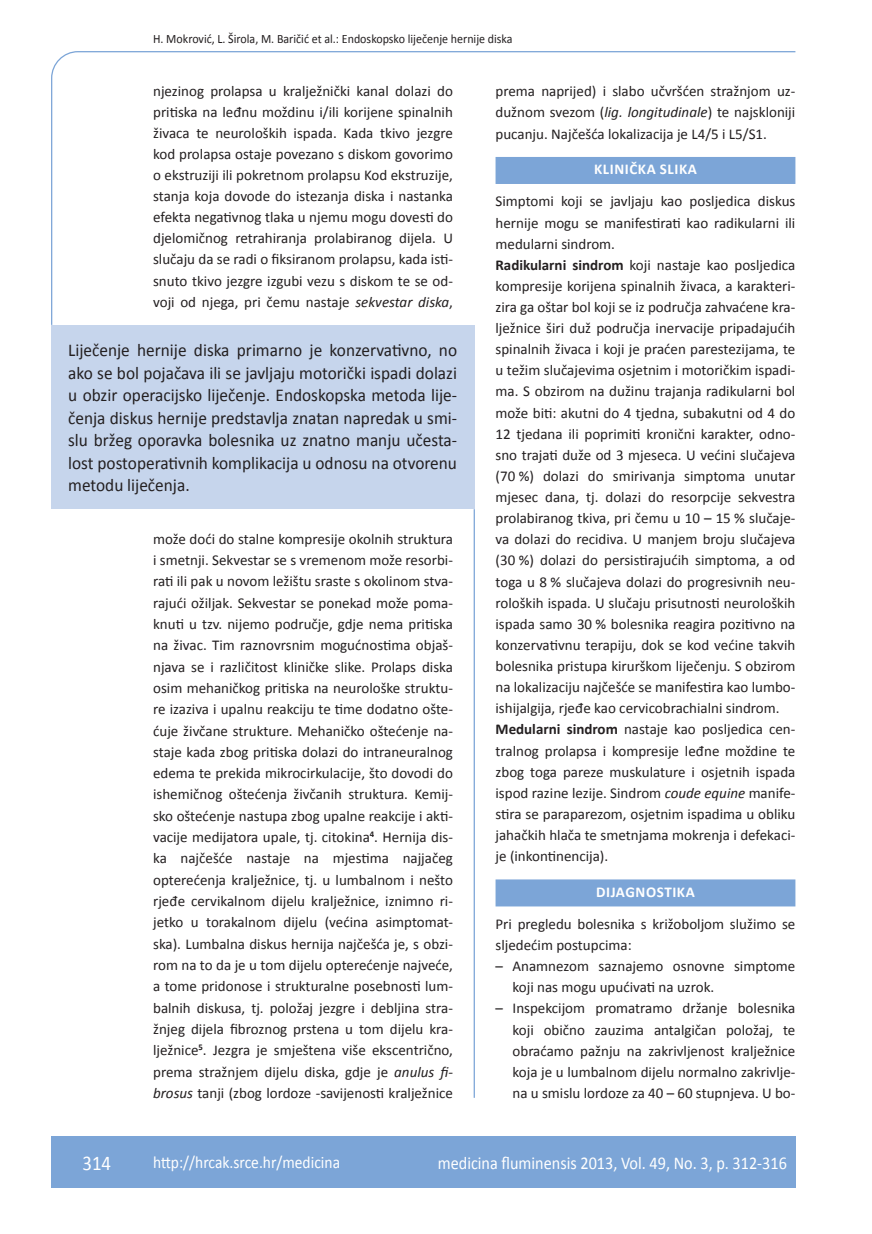
<style>
.page{position:relative;width:872px;height:1234px;background:#fff}
.page>*{position:absolute;margin:0;border:0;box-sizing:border-box;transform-origin:0 0}
.t1{font:21px "Calibri";color:#fff;scale:.9 1}
.t2{font:18px/22.5px "Calibri";color:#231f20;text-align:justify;scale:.96 1}
.t3{font:18px "Calibri";color:#fff;scale:.9 1}
.t4{font:17.25px "Calibri";color:#fff;scale:.9 1}
.t5{font:15px/21.1px "Calibri";color:#231f20;text-align:justify}
.t6{font:700 15px "Calibri";letter-spacing:.04em;color:#fff}
.t7{font:12.75px "Calibri";color:#231f20;scale:.94 1}
.s1{font-style:italic}
.s2{font-weight:700}
</style>
<div class="page">
<svg style="left:51px;top:51px;width:745px;height:275px"></svg>
<hr style="left:473px;top:509px;width:2px;height:588px;background:#7ca5d7">
<div style="left:51px;top:1135px;width:744px;height:51px;background:#7ca5d7"></div>
<div style="left:495px;top:157px;width:300px;height:27px;background:#7ca5d7"></div>
<div style="left:495px;top:879px;width:300px;height:27px;background:#7ca5d7"></div>
<div style="left:51px;top:325px;width:423px;height:184px;background:#c6d5ec"></div>
<p class="t7" style="left:153px;top:30px;width:384px">H. Mokrović, L. Širola, M. Baričić et al.: Endoskopsko liječenje hernije diska</p>
<p class="t5" style="left:153px;top:80px;width:301px">njezinog prolapsa u kralježnički kanal dolazi do pritiska na leđnu moždinu i/ili korijene spinalnih živaca te neuroloških ispada. Kada tkivo jezgre kod prolapsa ostaje povezano s diskom govorimo o ekstruziji ili pokretnom prolapsu Kod ekstruzije, stanja koja dovode do istezanja diska i nastanka efekta negativnog tlaka u njemu mogu dovesti do djelomičnog retrahiranja prolabiranog dijela. U slučaju da se radi o fiksiranom prolapsu, kada isti&shy;snuto tkivo jezgre izgubi vezu s diskom te se od&shy;voji od njega, pri čemu nastaje <span class="s1">sekvestar diska</span>,</p>
<p class="t5" style="left:495px;top:80px;width:301px">prema naprijed) i slabo učvršćen stražnjom uz&shy;dužnom svezom (<span class="s1">lig. longitudinale</span>) te najskloniji pucanju. Najčešća lokalizacija je L4/5 i L5/S1.</p>
<p class="t6" style="left:594px;top:160px;width:104px">KLINIČKA SLIKA</p>
<p class="t5" style="left:495px;top:190px;width:301px;text-align:left">Simptomi koji se javljaju kao posljedica diskus hernije mogu se manifestirati kao radikularni ili medularni sindrom.<br><span class="s2">Radikularni sindrom</span> koji nastaje kao posljedica kompresije korijena spinalnih živaca, a karakteri&shy;zira ga oštar bol koji se iz područja zahvaćene kra&shy;lježnice širi duž područja inervacije pripadajućih spinalnih živaca i koji je praćen parestezijama, te u težim slučajevima osjetnim i motoričkim ispadi&shy;ma. S obzirom na dužinu trajanja radikularni bol može biti: akutni do 4 tjedna, subakutni od 4 do 12 tjedana ili poprimiti kronični karakter, odno&shy;sno trajati duže od 3 mjeseca. U većini slučajeva (70 %) dolazi do smirivanja simptoma unutar mjesec dana, tj. dolazi do resorpcije sekvestra prolabiranog tkiva, pri čemu u 10 – 15 % slučaje&shy;va dolazi do recidiva. U manjem broju slučajeva (30 %) dolazi do persistirajućih simptoma, a od toga u 8 % slučajeva dolazi do progresivnih neu&shy;roloških ispada. U slučaju prisutnosti neuroloških ispada samo 30 % bolesnika reagira pozitivno na konzervativnu terapiju, dok se kod većine takvih bolesnika pristupa kirurškom liječenju. S obzirom na lokalizaciju najčešće se manifestira kao lumbo&shy;ishijalgija, rjeđe kao cervicobrachialni sindrom.<br><span class="s2">Medularni sindrom</span> nastaje kao posljedica cen&shy;tralnog prolapsa i kompresije leđne moždine te zbog toga pareze muskulature i osjetnih ispada ispod razine lezije. Sindrom <span class="s1">coude equine</span> manife&shy;stira se paraparezom, osjetnim ispadima u obliku jahačkih hlača te smetnjama mokrenja i defekaci&shy;je (inkontinencija).</p>
<p class="t6" style="left:596px;top:882px;width:100px">DIJAGNOSTIKA</p>
<p class="t5" style="left:495px;top:912px;width:301px">Pri pregledu bolesnika s križoboljom služimo se sljedećim postupcima:</p>
<p class="t5" style="left:512px;top:954px;width:284px;text-indent:-17px">– Anamnezom saznajemo osnovne simptome koji nas mogu upućivati na uzrok.</p>
<p class="t5" style="left:512px;top:996px;width:284px;text-indent:-17px">– Inspekcijom promatramo držanje bolesnika koji obično zauzima antalgičan položaj, te obraćamo pažnju na zakrivljenost kralježnice koja je u lumbalnom dijelu normalno zakrivlje&shy;na u smislu lordoze za 40 – 60 stupnjeva. U bo-</p>
<p class="t2" style="left:68px;top:338px;width:407px">Liječenje hernije diska primarno je konzervativno, no ako se bol pojačava ili se javljaju motorički ispadi dolazi u obzir operacijsko liječenje. Endoskopska metoda lije&shy;čenja diskus hernije predstavlja znatan napredak u smi&shy;slu bržeg oporavka bolesnika uz znatno manju učesta&shy;lost postoperativnih komplikacija u odnosu na otvorenu metodu liječenja.</p>
<p class="t5" style="left:153px;top:527px;width:301px">može doći do stalne kompresije okolnih struktura i smetnji. Sekvestar se s vremenom može resorbi&shy;rati ili pak u novom ležištu sraste s okolinom stva&shy;rajući ožiljak. Sekvestar se ponekad može poma&shy;knuti u tzv. nijemo područje, gdje nema pritiska na živac. Tim raznovrsnim mogućnostima objaš&shy;njava se i različitost kliničke slike. Prolaps diska osim mehaničkog pritiska na neurološke struktu&shy;re izaziva i upalnu reakciju te time dodatno ošte&shy;ćuje živčane strukture. Mehaničko oštećenje na&shy;staje kada zbog pritiska dolazi do intraneuralnog edema te prekida mikrocirkulacije, što dovodi do ishemičnog oštećenja živčanih struktura. Kemij&shy;sko oštećenje nastupa zbog upalne reakcije i akti&shy;vacije medijatora upale, tj. citokina<sup>4</sup>. Hernija dis&shy;ka najčešće nastaje na mjestima najjačeg opterećenja kralježnice, tj. u lumbalnom i nešto rjeđe cervikalnom dijelu kralježnice, iznimno ri&shy;jetko u torakalnom dijelu (većina asimptomat&shy;ska). Lumbalna diskus hernija najčešća je, s obzi&shy;rom na to da je u tom dijelu opterećenje najveće, a tome pridonose i strukturalne posebnosti lum&shy;balnih diskusa, tj. položaj jezgre i debljina stra&shy;žnjeg dijela fibroznog prstena u tom dijelu kra&shy;lježnice<sup>5</sup>. Jezgra je smještena više ekscentrično, prema stražnjem dijelu diska, gdje je <span class="s1">anulus fi&shy;brosus</span> tanji (zbog lordoze -savijenosti kralježnice</p>
<h1 class="t1" style="left:82px;top:1149px;width:33px">314</h1>
<p class="t4" style="left:153px;top:1150px;width:209px">http://hrcak.srce.hr/medicina</p>
<p class="t3" style="left:438px;top:1151px;width:389px">medicina fluminensis 2013, Vol. 49, No. 3, p. 312-316</p>
</div>
